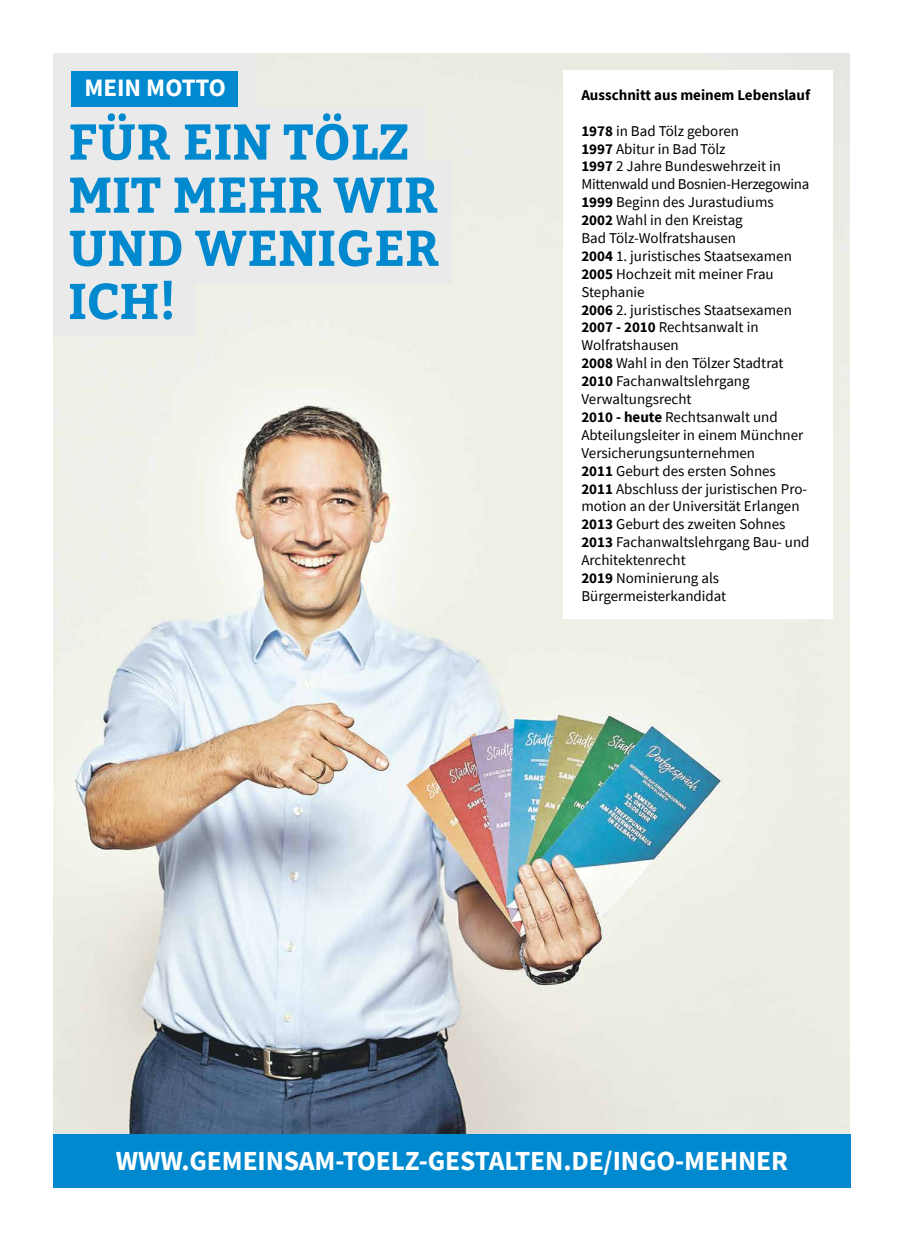
<style>
.page{position:relative;width:904px;height:1241px;background:#fff}
.page>*{position:absolute;margin:0;border:0;box-sizing:border-box;transform-origin:0 0}
.t1{font:700 50px/53.1px "Bitter";color:#0089cf}
.t2{font:700 27.5px "Source Sans Pro";letter-spacing:-.005em;color:#fff}
.t3{font:700 25px "Source Sans Pro";color:#fff}
.t4{font:15px/17.9px "Source Sans Pro";color:#000}
.t5{font:700 15px "Source Sans Pro";color:#000}
.s1{font-weight:700}
</style>
<div class="page">
<img style="left:53px;top:53px;width:797px;height:1081px">
<div style="left:53px;top:53px;width:203px;height:71px;background:#eaeaea"></div>
<div style="left:53px;top:106px;width:372px;height:71px;background:#eaeaea"></div>
<div style="left:53px;top:159px;width:399px;height:71px;background:#eaeaea"></div>
<div style="left:71px;top:71px;width:166px;height:35px;background:#0089cf"></div>
<div style="left:53px;top:1134px;width:797px;height:53px;background:#0089cf"></div>
<div style="left:563px;top:71px;width:270px;height:548px;background:#fff"></div>
<div style="left:53px;top:213px;width:399px;height:70px;background:#eaeaea"></div>
<div style="left:53px;top:266px;width:142px;height:71px;background:#eaeaea"></div>
<h3 class="t3" style="left:84px;top:71px;width:143px">MEIN MOTTO</h3>
<h1 class="t1" style="left:68px;top:116px;width:372px">FÜR EIN TÖLZ<br>MIT MEHR WIR<br>UND WENIGER<br>ICH!</h1>
<p class="t5" style="left:581px;top:85px;width:230px">Ausschnitt aus meinem Lebenslauf</p>
<p class="t4" style="left:581px;top:122px;width:230px"><span class="s1">1978</span> in Bad Tölz geboren<br><span class="s1">1997</span> Abitur in Bad Tölz<br><span class="s1">1997</span> 2 Jahre Bundeswehrzeit in<br>Mittenwald und Bosnien-Herzegowina<br><span class="s1">1999</span> Beginn des Jurastudiums<br><span class="s1">2002</span> Wahl in den Kreistag<br>Bad Tölz-Wolfratshausen<br><span class="s1">2004</span> 1. juristisches Staatsexamen<br><span class="s1">2005</span> Hochzeit mit meiner Frau<br>Stephanie<br><span class="s1">2006</span> 2. juristisches Staatsexamen<br><span class="s1">2007 - 2010</span> Rechtsanwalt in<br>Wolfratshausen<br><span class="s1">2008</span> Wahl in den Tölzer Stadtrat<br><span class="s1">2010</span> Fachanwaltslehrgang<br>Verwaltungsrecht<br><span class="s1">2010 - heute</span> Rechtsanwalt und<br>Abteilungsleiter in einem Münchner<br>Versicherungsunternehmen<br><span class="s1">2011</span> Geburt des ersten Sohnes<br><span class="s1">2011</span> Abschluss der juristischen Pro&shy;motion an der Universität Erlangen<br><span class="s1">2013</span> Geburt des zweiten Sohnes<br><span class="s1">2013</span> Fachanwaltslehrgang Bau- und<br>Architektenrecht<br><span class="s1">2019</span> Nominierung als<br>Bürgermeisterkandidat</p>
<h2 class="t2" style="left:116px;top:1142px;width:673px">WWW.GEMEINSAM-TOELZ-GESTALTEN.DE/INGO-MEHNER</h2>
</div>
